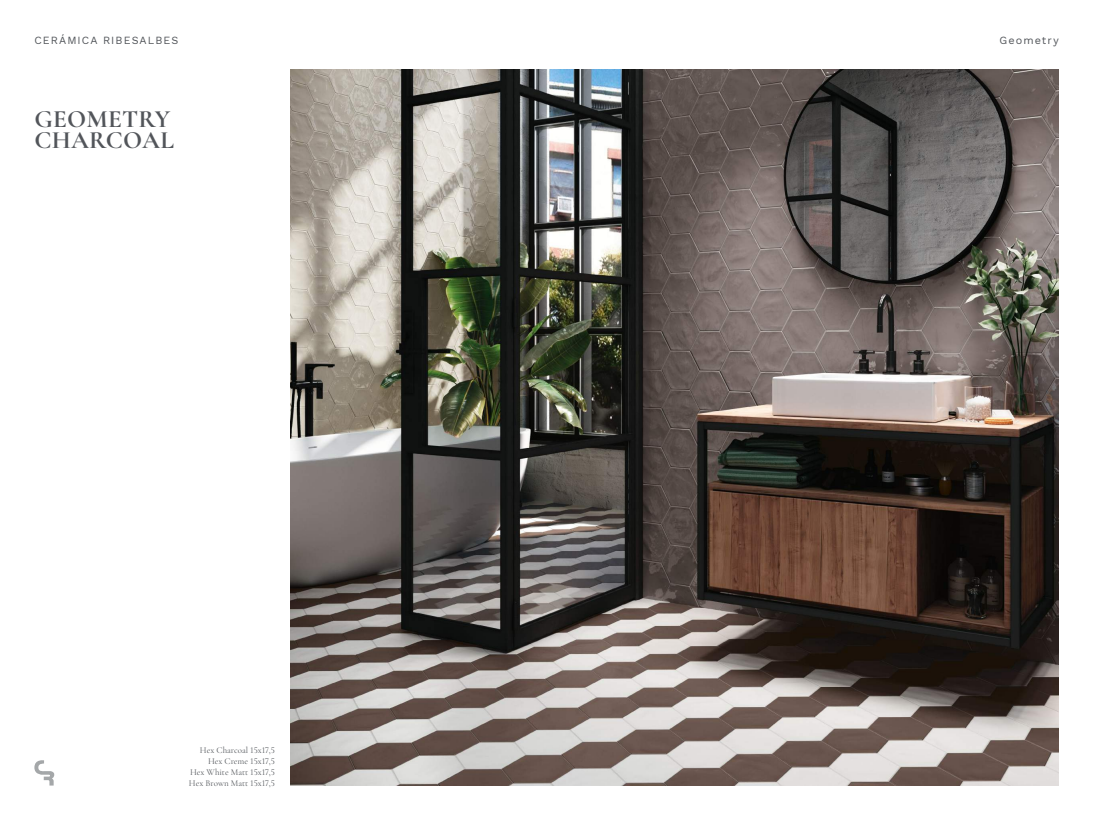
<style>
.page{position:relative;width:1093px;height:820px;background:#fff}
.page>*{position:absolute;margin:0;border:0;box-sizing:border-box;transform-origin:0 0}
.t1{font:700 25px/21px "Cormorant Garamond";letter-spacing:.01em;color:#52555a}
.t2{font:10.8px "Work Sans";letter-spacing:.1em;color:#52555a}
.t3{font:9px/10.8px "Cormorant Garamond";color:#52555a;text-align:right}
</style>
<div class="page">
<svg style="left:34px;top:760px;width:20px;height:25px"></svg>
<img style="left:290px;top:70px;width:768px;height:715px">
<p class="t2" style="left:34px;top:34px;width:145px">CERÁMICA RIBESALBES</p>
<p class="t2" style="left:999px;top:34px;width:61px">Geometry</p>
<h1 class="t1" style="left:35px;top:108px;width:141px">GEOMETRY<br>CHARCOAL</h1>
<p class="t3" style="left:189px;top:744px;width:87px">Hex Charcoal 15x17,5<br>Hex Creme 15x17,5<br>Hex White Matt 15x17,5<br>Hex Brown Matt 15x17,5</p>
</div>
